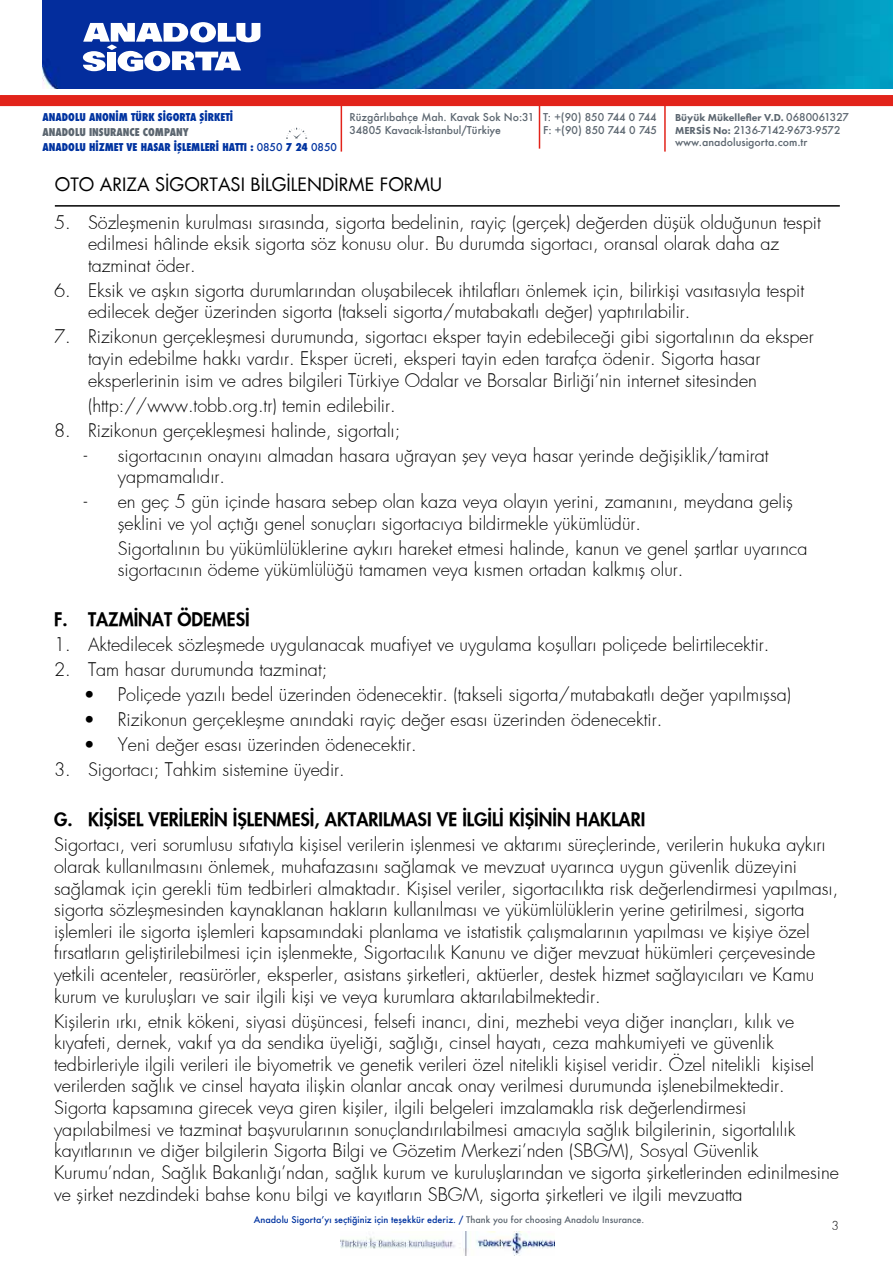
<style>
.page{position:relative;width:893px;height:1263px;background:#fff}
.page>*{position:absolute;margin:0;border:0;box-sizing:border-box;transform-origin:0 0}
.t1{font:300 18px/21.6px "Futura";color:#000}
.t2{font:800 18px "Futura";color:#000}
.t3{font:18px "Futura";color:#000}
.t4{font:300 12px "Futura";color:#000}
.t5{font:500 10.5px/12.6px "Futura";color:#5c6670}
.t6{font:800 condensed 10.5px/14.7px "Futura";color:#0033a0}
.t7{font:800 10.5px "Futura PT";color:#5c6670}
.t8{font:500 9px "Futura";color:#0033a0}
.s1{color:#5c6670}
.s2{font-weight:500;font-stretch:normal}
.s3{font-family:"Futura";font-weight:500}
.s4{font-family:"Futura PT";font-weight:800}
</style>
<div class="page">
<hr style="left:55px;top:205px;width:785px;height:2px;background:#000">
<img style="left:340px;top:1231px;width:215px;height:25px">
<hr style="left:341px;top:101px;width:1px;height:51px;background:#e2231a">
<svg style="left:286px;top:128px;width:21px;height:11px"></svg>
<hr style="left:539px;top:98px;width:1px;height:51px;background:#e2231a">
<hr style="left:664px;top:101px;width:2px;height:51px;background:#e2231a">
<img style="left:43px;top:0;width:850px;height:89px">
<div style="left:0;top:95px;width:893px;height:11px;background:#e2231a"></div>
<svg style="left:83px;top:22px;width:177px;height:49px"></svg>
<p class="t6" style="left:43px;top:110px;width:192px">ANADOLU ANONİM TÜRK SİGORTA ŞİRKETİ</p>
<p class="t6" style="left:43px;top:125px;width:296px"><span class="s1">ANADOLU INSURANCE COMPANY<br></span>ANADOLU HİZMET VE HASAR İŞLEMLERİ HATTI : <span class="s2">0850</span> 7 24 <span class="s2">0850</span></p>
<p class="t5" style="left:350px;top:111px;width:186px">Rüzgârlıbahçe Mah. Kavak Sok No:31<br>34805 Kavacık-İstanbul/Türkiye</p>
<p class="t5" style="left:543px;top:111px;width:116px">T: +(90) 850 744 0 744<br>F: +(90) 850 744 0 745</p>
<p class="t7" style="left:675px;top:111px;width:175px">Büyük Mükellefler V.D. <span class="s3">0680061327</span></p>
<p class="t5" style="left:675px;top:123px;width:167px"><span class="s4">MERSİS No:</span> 2136-7142-9673-9572 www.anadolusigorta.com.tr</p>
<p class="t3" style="left:55px;top:172px;width:389px">OTO ARIZA SİGORTASI BİLGİLENDİRME FORMU</p>
<p class="t1" style="left:88px;top:211px;width:734px;text-indent:-34px">5. Sözleşmenin kurulması sırasında, sigorta bedelinin, rayiç (gerçek) değerden düşük olduğunun tespit edilmesi hâlinde eksik sigorta söz konusu olur. Bu durumda sigortacı, oransal olarak daha az tazminat öder.</p>
<p class="t1" style="left:88px;top:280px;width:718px;text-indent:-34px">6. Eksik ve aşkın sigorta durumlarından oluşabilecek ihtilafları önlemek için, bilirkişi vasıtasıyla tespit edilecek değer üzerinden sigorta (takseli sigorta/mutabakatlı değer) yaptırılabilir.</p>
<p class="t1" style="left:88px;top:326px;width:727px;text-indent:-34px">7. Rizikonun gerçekleşmesi durumunda, sigortacı eksper tayin edebileceği gibi sigortalının da eksper tayin edebilme hakkı vardır. Eksper ücreti, eksperi tayin eden tarafça ödenir. Sigorta hasar eksperlerinin isim ve adres bilgileri Türkiye Odalar ve Borsalar Birliği’nin internet sitesinden</p>
<p class="t1" style="left:88px;top:394px;width:309px">(http://www.tobb.org.tr) temin edilebilir.</p>
<p class="t1" style="left:54px;top:419px;width:348px">8. Rizikonun gerçekleşmesi halinde, sigortalı;</p>
<p class="t1" style="left:118px;top:444px;width:652px;text-indent:-34px">- sigortacının onayını almadan hasara uğrayan şey veya hasar yerinde değişiklik/tamirat yapmamalıdır.</p>
<p class="t1" style="left:118px;top:491px;width:677px;text-indent:-34px">- en geç 5 gün içinde hasara sebep olan kaza veya olayın yerini, zamanını, meydana geliş şeklini ve yol açtığı genel sonuçları sigortacıya bildirmekle yükümlüdür.</p>
<p class="t1" style="left:118px;top:538px;width:691px">Sigortalının bu yükümlülüklerine aykırı hareket etmesi halinde, kanun ve genel şartlar uyarınca sigortacının ödeme yükümlülüğü tamamen veya kısmen ortadan kalkmış olur.</p>
<p class="t2" style="left:54px;top:608px;width:197px">F. TAZMİNAT ÖDEMESİ</p>
<p class="t1" style="left:54px;top:634px;width:717px">1. Aktedilecek sözleşmede uygulanacak muafiyet ve uygulama koşulları poliçede belirtilecektir.</p>
<p class="t1" style="left:54px;top:659px;width:275px">2. Tam hasar durumunda tazminat;</p>
<p class="t1" style="left:84px;top:684px;width:709px">• Poliçede yazılı bedel üzerinden ödenecektir. (takseli sigorta/mutabakatlı değer yapılmışsa)</p>
<p class="t1" style="left:84px;top:709px;width:580px">• Rizikonun gerçekleşme anındaki rayiç değer esası üzerinden ödenecektir.</p>
<p class="t1" style="left:84px;top:734px;width:334px">• Yeni değer esası üzerinden ödenecektir.</p>
<p class="t1" style="left:54px;top:759px;width:292px">3. Sigortacı; Tahkim sistemine üyedir.</p>
<p class="t2" style="left:54px;top:808px;width:593px">G. KİŞİSEL VERİLERİN İŞLENMESİ, AKTARILMASI VE İLGİLİ KİŞİNİN HAKLARI</p>
<p class="t1" style="left:54px;top:834px;width:786px">Sigortacı, veri sorumlusu sıfatıyla kişisel verilerin işlenmesi ve aktarımı süreçlerinde, verilerin hukuka aykırı olarak kullanılmasını önlemek, muhafazasını sağlamak ve mevzuat uyarınca uygun güvenlik düzeyini sağlamak için gerekli tüm tedbirleri almaktadır. Kişisel veriler, sigortacılıkta risk değerlendirmesi yapılması, sigorta sözleşmesinden kaynaklanan hakların kullanılması ve yükümlülüklerin yerine getirilmesi, sigorta işlemleri ile sigorta işlemleri kapsamındaki planlama ve istatistik çalışmalarının yapılması ve kişiye özel fırsatların geliştirilebilmesi için işlenmekte, Sigortacılık Kanunu ve diğer mevzuat hükümleri çerçevesinde yetkili acenteler, reasürörler, eksperler, asistans şirketleri, aktüerler, destek hizmet sağlayıcıları ve Kamu kurum ve kuruluşları ve sair ilgili kişi ve veya kurumlara aktarılabilmektedir.</p>
<p class="t1" style="left:54px;top:1010px;width:786px">Kişilerin ırkı, etnik kökeni, siyasi düşüncesi, felsefi inancı, dini, mezhebi veya diğer inançları, kılık ve kıyafeti, dernek, vakıf ya da sendika üyeliği, sağlığı, cinsel hayatı, ceza mahkumiyeti ve güvenlik tedbirleriyle ilgili verileri ile biyometrik ve genetik verileri özel nitelikli kişisel veridir. Özel nitelikli kişisel verilerden sağlık ve cinsel hayata ilişkin olanlar ancak onay verilmesi durumunda işlenebilmektedir.<br>Sigorta kapsamına girecek veya giren kişiler, ilgili belgeleri imzalamakla risk değerlendirmesi yapılabilmesi ve tazminat başvurularının sonuçlandırılabilmesi amacıyla sağlık bilgilerinin, sigortalılık kayıtlarının ve diğer bilgilerin Sigorta Bilgi ve Gözetim Merkezi’nden (SBGM), Sosyal Güvenlik Kurumu’ndan, Sağlık Bakanlığı’ndan, sağlık kurum ve kuruluşlarından ve sigorta şirketlerinden edinilmesine ve şirket nezdindeki bahse konu bilgi ve kayıtların SBGM, sigorta şirketleri ve ilgili mevzuatta</p>
<p class="t8" style="left:254px;top:1213px;width:392px">Anadolu Sigorta’yı seçtiğiniz için teşekkür ederiz. / <span class="s1">Thank you for choosing Anadolu Insurance.</span></p>
<p class="t4" style="left:831px;top:1217px;width:9px">3</p>
</div>
